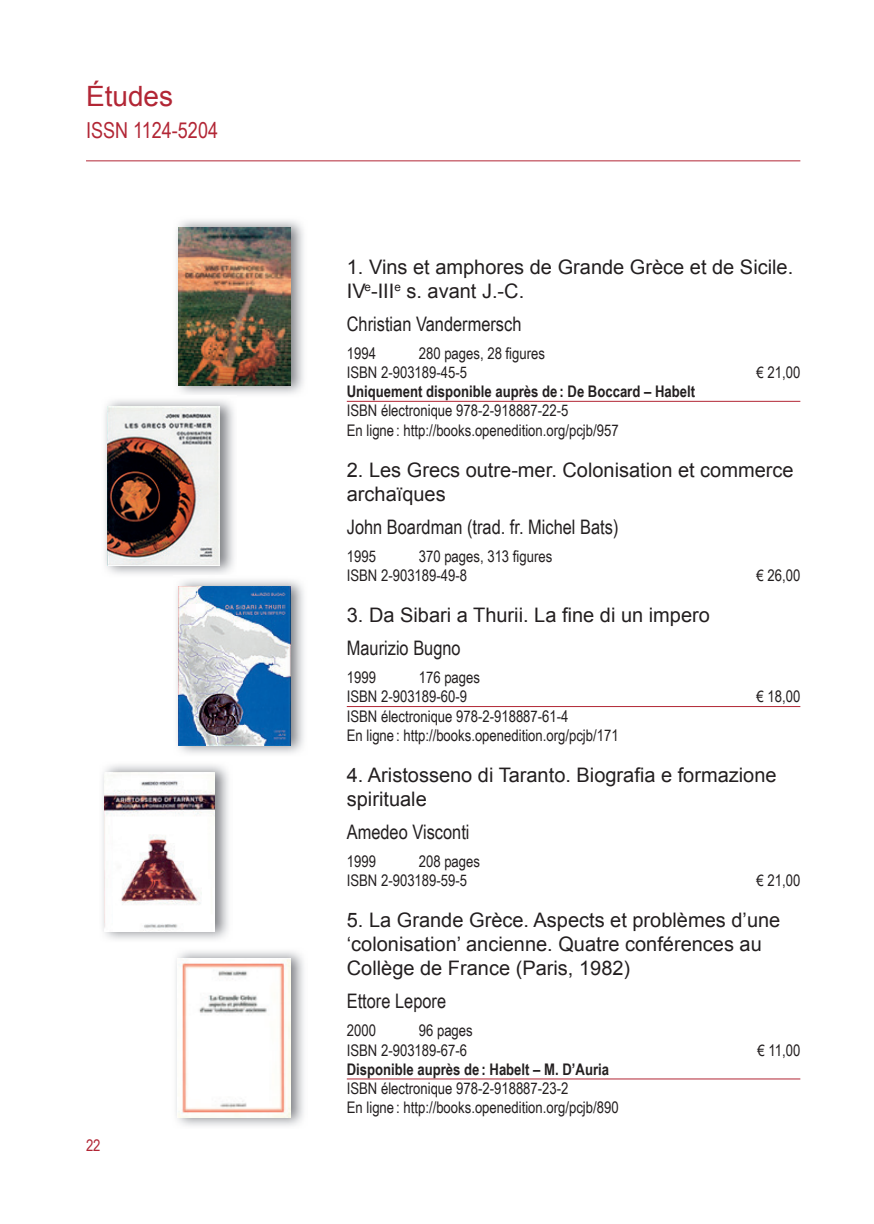
<style>
.page{position:relative;width:874px;height:1224px;background:#fff}
.page>*{position:absolute;margin:0;border:0;box-sizing:border-box;transform-origin:0 0}
.t1{font:28px "Arial";color:#b22635}
.t2{font:22px "Arial Narrow";color:#b22635}
.t3{font:20px/24px "Arial";color:#231f20}
.t4{font:20px "Arial Narrow";color:#231f20}
.t5{font:16px/19.2px "Arial Narrow";color:#231f20}
.t6{font:700 16px "Arial Narrow";color:#231f20}
.t7{font:16px "Arial Narrow";color:#b22635}
</style>
<div class="page">
<hr style="left:86px;top:161px;width:714px;height:1px;background:#b22635">
<img style="left:105px;top:400px;width:129px;height:174px">
<img style="left:107px;top:407px;width:113px;height:159px">
<img style="left:176px;top:580px;width:128px;height:174px">
<img style="left:179px;top:587px;width:111px;height:158px">
<img style="left:102px;top:765px;width:127px;height:175px">
<img style="left:105px;top:773px;width:110px;height:158px">
<img style="left:175px;top:951px;width:129px;height:175px">
<img style="left:177px;top:959px;width:113px;height:158px">
<img style="left:176px;top:220px;width:128px;height:174px">
<img style="left:178px;top:227px;width:112px;height:159px">
<hr style="left:347px;top:401px;width:453px;height:1px;background:#b22635">
<hr style="left:347px;top:706px;width:453px;height:1px;background:#b22635">
<hr style="left:347px;top:1079px;width:453px;height:1px;background:#b22635">
<h1 class="t1" style="left:86px;top:78px;width:89px">Études</h1>
<h2 class="t2" style="left:86px;top:114px;width:134px">ISSN 1124-5204</h2>
<p class="t7" style="left:86px;top:1134px;width:16px">22</p>
<p class="t3" style="left:347px;top:255px;width:448px">1. Vins et am phores de Grande Grèce et de Sicile.<br>IV<sup>e</sup>-III<sup>e</sup> s. avant J.-C.</p>
<p class="t4" style="left:347px;top:309px;width:176px">Christian Vandermersch</p>
<p class="t5" style="left:347px;top:343px;width:31px">1994</p>
<p class="t5" style="left:347px;top:343px;width:200px;text-indent:72px">280 pages, 28 figures<br>ISBN 2-903189-45-5</p>
<p class="t5" style="left:757px;top:362px;width:45px">€ 21,00</p>
<p class="t6" style="left:347px;top:379px;width:350px">Uniquement disponible auprès de : De Boccard – Habelt</p>
<p class="t5" style="left:347px;top:400px;width:273px">ISBN électronique 978-2-918887-22-5<br>En ligne : http://books.openedition.org/pcjb/957</p>
<p class="t3" style="left:347px;top:458px;width:448px">2. Les Grecs outre-mer. Colonisation et commerce ar chaïques</p>
<p class="t4" style="left:347px;top:512px;width:273px">John Boardman (trad. fr. Michel Bats)</p>
<p class="t5" style="left:347px;top:546px;width:31px">1995</p>
<p class="t5" style="left:347px;top:546px;width:207px;text-indent:72px">370 pages, 313 figures<br>ISBN 2-903189-49-8</p>
<p class="t5" style="left:757px;top:565px;width:45px">€ 26,00</p>
<p class="t3" style="left:347px;top:603px;width:365px">3. Da Sibari a Thurii. La fine di un impero</p>
<p class="t4" style="left:347px;top:633px;width:115px">Maurizio Bugno</p>
<p class="t5" style="left:347px;top:667px;width:31px">1999</p>
<p class="t5" style="left:347px;top:667px;width:135px;text-indent:72px">176 pages<br>ISBN 2-903189-60-9</p>
<p class="t5" style="left:757px;top:687px;width:45px">€ 18,00</p>
<p class="t5" style="left:347px;top:706px;width:273px">ISBN électronique 978-2-918887-61-4<br>En ligne : http://books.openedition.org/pcjb/171</p>
<p class="t3" style="left:347px;top:763px;width:431px">4. Aristosseno di Ta ran to. Biografia e formazione spi ri tuale</p>
<p class="t4" style="left:347px;top:817px;width:124px">Amedeo Visconti</p>
<p class="t5" style="left:347px;top:851px;width:31px">1999</p>
<p class="t5" style="left:347px;top:851px;width:135px;text-indent:72px">208 pages<br>ISBN 2-903189-59-5</p>
<p class="t5" style="left:757px;top:870px;width:45px">€ 21,00</p>
<p class="t3" style="left:347px;top:908px;width:435px">5. La Grande Grèce. Aspects et problèmes d’une ‘colonisation’ an cienne. Quatre conférences au<br>Collège de France (Paris, 1982)</p>
<p class="t4" style="left:347px;top:986px;width:101px">Ettore Lepore</p>
<p class="t5" style="left:347px;top:1021px;width:31px">2000</p>
<p class="t5" style="left:347px;top:1021px;width:127px;text-indent:72px">96 pages<br>ISBN 2-903189-67-6</p>
<p class="t5" style="left:758px;top:1040px;width:44px">€ 11,00</p>
<p class="t6" style="left:347px;top:1057px;width:264px">Disponible auprès de : Habelt – M. D’Auria</p>
<p class="t5" style="left:347px;top:1078px;width:273px">ISBN électronique 978-2-918887-23-2<br>En ligne : http://books.openedition.org/pcjb/890</p>
</div>
